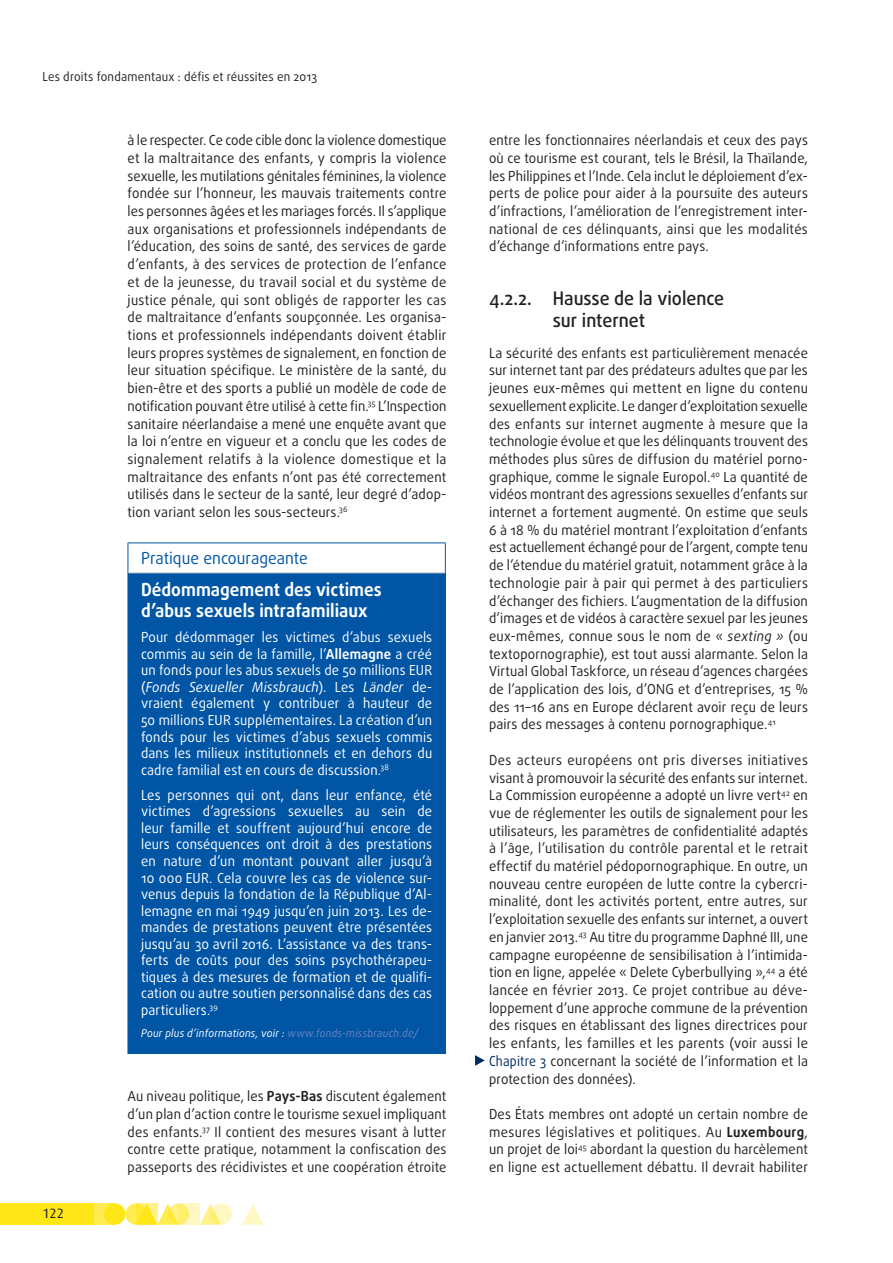
<style>
.page{position:relative;width:893px;height:1263px;background:#fff}
.page>*{position:absolute;margin:0;border:0;box-sizing:border-box;transform-origin:0 0}
.title_1_1_1{font:500 18.75px/22.5px "Daxline Pro";color:#231f20;scale:.95 1}
.PROMISING_title{font:700 18px/21.6px "Daxline Pro";color:#fff;scale:.95 1}
.PROMISING_super{font:16.5px "Daxline Pro";color:#0155a5;scale:.95 1}
.body{font:13.8px/17.7px "Daxline Pro";letter-spacing:.015em;color:#231f20;text-align:justify;scale:.95 1}
.PROMISING_body{font:13.8px/16.5px "Daxline Pro";letter-spacing:.01em;color:#fff;text-align:justify;scale:.95 1}
.t1{font:13.5px "Dax";color:#231f20}
.t2{font:12.3px "Daxline Pro";letter-spacing:.015em;color:#231f20;scale:.95 1}
.PROMISING_more_info{font:italic 10.8px "Daxline Pro";letter-spacing:.02em;color:#fff;scale:.95 1}
.s1{font-weight:700}
.s2{font-style:italic}
.s3{color:#6c84c1}
.s4{color:#002c62}
</style>
<div class="page">
<svg style="left:125px;top:1203px;width:22px;height:22px"></svg>
<div style="left:94px;top:1203px;width:21px;height:22px;background:#ffec50"></div>
<div style="left:0;top:1203px;width:94px;height:22px;background:#ffe616"></div>
<svg style="left:200px;top:1203px;width:18px;height:22px"></svg>
<svg style="left:242px;top:1204px;width:21px;height:21px"></svg>
<div style="left:104px;top:1203px;width:21px;height:22px;background:#ffe616;border-radius:50%"></div>
<svg style="left:157px;top:1203px;width:18px;height:22px"></svg>
<svg style="left:168px;top:1203px;width:21px;height:22px"></svg>
<svg style="left:210px;top:1203px;width:22px;height:22px"></svg>
<svg style="left:136px;top:1203px;width:21px;height:22px"></svg>
<svg style="left:179px;top:1203px;width:21px;height:22px"></svg>
<div style="left:128px;top:573px;width:317px;height:480px;background:#0155a5"></div>
<hr style="left:128px;top:543px;width:1px;height:30px;background:#0155a5">
<hr style="left:128px;top:542px;width:318px;height:1px;background:#0155a5">
<hr style="left:445px;top:543px;width:1px;height:30px;background:#0155a5">
<hr style="left:128px;top:572px;width:317px;height:1px;background:#c7c8ca">
<hr style="left:445px;top:573px;width:1px;height:480px;background:#0155a5">
<hr style="left:128px;top:1053px;width:318px;height:1px;background:#0155a5">
<svg style="left:475px;top:1055px;width:10px;height:11px"></svg>
<p class="t2" style="left:43px;top:68px;width:290px">Les droits fondamentaux : défis et réussites en 2013</p>
<p class="body" style="left:128px;top:132px;width:337px">à le respecter. Ce code cible donc la violence domestique et la maltraitance des enfants, y compris la violence sexuelle, les mutilations génitales féminines, la violence fondée sur l’honneur, les mauvais traitements contre les personnes âgées et les mariages forcés. Il s’applique aux organisations et professionnels indépendants de l’éducation, des soins de santé, des services de garde d’enfants, à des services de protection de l’enfance et de la jeunesse, du travail social et du système de justice pénale, qui sont obligés de rapporter les cas de maltraitance d’enfants soupçonnée. Les organisa‑ tions et professionnels indépendants doivent établir leurs propres systèmes de signalement, en fonction de leur situation spécifique. Le ministère de la santé, du bien‑être et des sports a publié un modèle de code de notification pouvant être utilisé à cette fin.<sup>35</sup> L’Inspection sanitaire néerlandaise a mené une enquête avant que la loi n’entre en vigueur et a conclu que les codes de signalement relatifs à la violence domestique et la maltraitance des enfants n’ont pas été correctement utilisés dans le secteur de la santé, leur degré d’adop‑ tion variant selon les sous‑secteurs.<sup>36</sup></p>
<p class="PROMISING_super" style="left:141px;top:547px;width:177px">Pratique encourageante</p>
<p class="PROMISING_title" style="left:141px;top:578px;width:255px">Dédommagement des victimes d’abus sexuels intrafamiliaux</p>
<p class="PROMISING_body" style="left:141px;top:629px;width:308px">Pour dédommager les victimes d’abus sexuels commis au sein de la famille, l’<span class="s1">Allemagne</span> a créé un fonds pour les abus sexuels de 50 millions EUR (<span class="s2">Fonds Sexueller Missbrauch</span>). Les <span class="s2">Länder</span> de‑ vraient également y contribuer à hauteur de 50 millions EUR supplémentaires. La création d’un fonds pour les victimes d’abus sexuels commis dans les milieux institutionnels et en dehors du cadre familial est en cours de discussion.<sup>38</sup></p>
<p class="PROMISING_body" style="left:141px;top:787px;width:308px">Les personnes qui ont, dans leur enfance, été victimes d’agressions sexuelles au sein de leur famille et souffrent aujourd’hui encore de leurs conséquences ont droit à des prestations en nature d’un montant pouvant aller jusqu’à 10 000 EUR. Cela couvre les cas de violence sur‑ venus depuis la fondation de la République d’Al‑ lemagne en mai 1949 jusqu’en juin 2013. Les de‑ mandes de prestations peuvent être présentées jusqu’au 30 avril 2016. L’assistance va des trans‑ ferts de coûts pour des soins psychothérapeu‑ tiques à des mesures de formation et de qualifi‑ cation ou autre soutien personnalisé dans des cas particuliers.<sup>39</sup></p>
<p class="PROMISING_more_info" style="left:141px;top:1025px;width:294px">Pour plus d’informations, voir : <span class="s3">www.fonds-missbrauch.de/</span></p>
<p class="t1" style="left:43px;top:1206px;width:23px">122</p>
<p class="body" style="left:128px;top:1087px;width:337px">Au niveau politique, les <span class="s1">Pays‑Bas</span> discutent également d’un plan d’action contre le tourisme sexuel impliquant des enfants.<sup>37</sup> Il contient des mesures visant à lutter contre cette pratique, notamment la confiscation des passeports des récidivistes et une coopération étroite</p>
<p class="body" style="left:489px;top:132px;width:337px">entre les fonctionnaires néerlandais et ceux des pays où ce tourisme est courant, tels le Brésil, la Thaïlande, les Philippines et l’Inde. Cela inclut le déploiement d’ex‑ perts de police pour aider à la poursuite des auteurs d’infractions, l’amélioration de l’enregistrement inter‑ national de ces délinquants, ainsi que les modalités d’échange d’informations entre pays.</p>
<p class="title_1_1_1" style="left:489px;top:287px;width:43px">4.2.2.</p>
<p class="title_1_1_1" style="left:553px;top:287px;width:182px">Hausse de la violence sur internet</p>
<p class="body" style="left:489px;top:344px;width:337px">La sécurité des enfants est particulièrement menacée sur internet tant par des prédateurs adultes que par les jeunes eux‑mêmes qui mettent en ligne du contenu sexuellement explicite. Le danger d’exploitation sexuelle des enfants sur internet augmente à mesure que la technologie évolue et que les délinquants trouvent des méthodes plus sûres de diffusion du matériel porno‑ graphique, comme le signale Europol.<sup>40</sup> La quantité de vidéos montrant des agressions sexuelles d’enfants sur internet a fortement augmenté. On estime que seuls 6 à 18 % du matériel montrant l’exploitation d’enfants est actuellement échangé pour de l’argent, compte tenu de l’étendue du matériel gratuit, notamment grâce à la technologie pair à pair qui permet à des particuliers d’échanger des fichiers. L’augmentation de la diffusion d’images et de vidéos à caractère sexuel par les jeunes eux‑mêmes, connue sous le nom de « <span class="s2">sexting »</span> (ou textopornographie), est tout aussi alarmante. Selon la Virtual Global Taskforce, un réseau d’agences chargées de l’application des lois, d’ONG et d’entreprises, 15 % des 11–16 ans en Europe déclarent avoir reçu de leurs pairs des messages à contenu pornographique.<sup>41</sup></p>
<p class="body" style="left:489px;top:751px;width:337px">Des acteurs européens ont pris diverses initiatives visant à promouvoir la sécurité des enfants sur internet.<br>La Commission européenne a adopté un livre vert<sup>42</sup> en vue de réglementer les outils de signalement pour les utilisateurs, les paramètres de confidentialité adaptés à l’âge, l’utilisation du contrôle parental et le retrait effectif du matériel pédopornographique. En outre, un nouveau centre européen de lutte contre la cybercri‑ minalité, dont les activités portent, entre autres, sur l’exploitation sexuelle des enfants sur internet, a ouvert en janvier 2013.<sup>43</sup> Au titre du programme Daphné III, une campagne européenne de sensibilisation à l’intimida‑ tion en ligne, appelée « Delete Cyberbullying »,<sup>44</sup> a été lancée en février 2013. Ce projet contribue au déve‑ loppement d’une approche commune de la prévention des risques en établissant des lignes directrices pour les enfants, les familles et les parents (voir aussi le <span class="s4">Chapitre 3</span> concernant la société de l’information et la protection des données).</p>
<p class="body" style="left:489px;top:1105px;width:337px">Des États membres ont adopté un certain nombre de mesures législatives et politiques. Au <span class="s1">Luxembourg</span>, un projet de loi<sup>45</sup> abordant la question du harcèlement en ligne est actuellement débattu. Il devrait habiliter</p>
</div>
